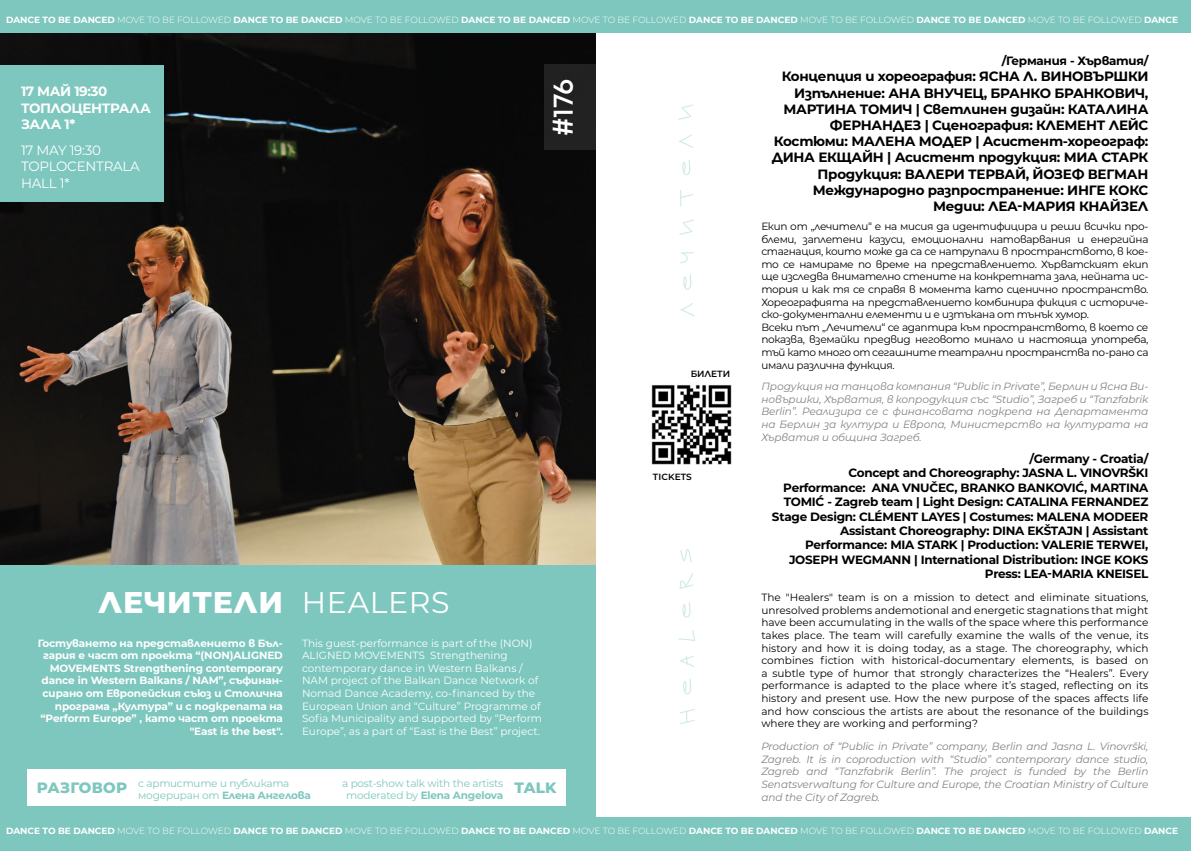
<style>
.page{position:relative;width:1191px;height:851px;background:#fff}
.page>*{position:absolute;margin:0;border:0;box-sizing:border-box;transform-origin:0 0}
.t1{font:800 30px "Montserrat";letter-spacing:.02em;color:#fff}
.t2{font:600 28.5px "Mont";color:#fff}
.t3{font:800 15px "Montserrat";letter-spacing:.02em;color:#7dc7be}
.t4{font:700 13.5px/16.2px "Montserrat";letter-spacing:-.02em;color:#000;text-align:right}
.t5{font:700 13.5px/16.2px "Montserrat";letter-spacing:-.03em;color:#fff}
.t6{font:13.5px/16.2px "Montserrat";letter-spacing:-.02em;color:#fff}
.t7{font:700 12px/14.4px "Montserrat";letter-spacing:-.02em;color:#000;text-align:right}
.t8{font:10.5px/12.6px "Montserrat";letter-spacing:-.03em;color:#000}
.t9{font:italic 10.5px/12.6px "Montserrat";letter-spacing:-.01em;color:#808285;text-align:justify}
.t10{font:10.5px/12.6px "Montserrat";color:#fff}
.t11{font:700 10.5px/12.6px "Montserrat";letter-spacing:-.01em;color:#fff;text-align:right}
.t12{font:10.5px/12.6px "Montserrat";letter-spacing:-.02em;color:#7dc7be}
.t13{font:700 9px "Montserrat";color:#fff}
.t14{font:600 9px "Montserrat";letter-spacing:.005em;color:#000}
.s1{font-weight:300}
.s2{font-weight:400}
.s3{font-weight:700}
</style>
<div class="page">
<img style="left:0;top:33px;width:595px;height:533px">
<div style="left:0;top:65px;width:163px;height:136px;background:#7dc7be"></div>
<div style="left:0;top:566px;width:595px;height:267px;background:#7dc7be"></div>
<img style="left:651px;top:384px;width:81px;height:81px">
<div style="left:0;top:0;width:1191px;height:33px;background:#7dc7be"></div>
<div style="left:0;top:817px;width:1191px;height:33px;background:#7dc7be"></div>
<div style="left:544px;top:65px;width:51px;height:85px;background:#222223"></div>
<div style="left:27px;top:769px;width:538px;height:36px;background:#fff"></div>
<svg style="left:678px;top:549px;width:17px;height:175px"></svg>
<svg style="left:678px;top:104px;width:16px;height:212px"></svg>
<p class="t13" style="left:6px;top:14px;width:1173px">DANCE TO BE DANCED <span class="s1">MOVE TO BE FOLLOWED</span> DANCE TO BE DANCED <span class="s1">MOVE TO BE FOLLOWED</span> DANCE TO BE DANCED <span class="s1">MOVE TO BE FOLLOWED</span> DANCE TO BE DANCED <span class="s1">MOVE TO BE FOLLOWED</span> DANCE TO BE DANCED <span class="s1">MOVE TO BE FOLLOWED</span> DANCE</p>
<p class="t5" style="left:21px;top:83px;width:131px">17 МАЙ 19:30<br>ТОПЛОЦЕНТРАЛА<br>ЗАЛА 1*</p>
<p class="t6" style="left:21px;top:142px;width:120px">17 MAY 19:30<br>TOPLOCENTRALA<br>HALL 1*</p>
<h2 class="t2" style="left:544px;top:136px;width:59px;rotate:-90deg">#176</h2>
<h1 class="t1" style="left:98px;top:580px;width:353px">ЛЕЧИТЕЛИ <span class="s2">HEALERS</span></h1>
<p class="t11" style="left:38px;top:636px;width:247px">Гостуването на представлението в Бъл&shy;гария е част от проекта “(NON)ALIGNED MOVEMENTS Strengthening contemporary dance in Western Balkans / NAM”, съфинан&shy;сирано от Европейския съюз и Столична програма „Култура” и с подкрепата на “Perform Europe” , като част от проекта "East is the best".</p>
<p class="t10" style="left:302px;top:636px;width:242px">This guest-performance is part of the (NON)<br>ALIGNED MOVEMENTS Strengthening contemporary dance in Western Balkans / NAM project of the Balkan Dance Network of Nomad Dance Academy, co-financed by the European Union and “Culture” Programme of Sofia Municipality and supported by “Perform Europe”, as a part of “East is the Best” project.</p>
<p class="t12" style="left:138px;top:776px;width:174px">с артистите и публиката модериран от <span class="s3">Елена Ангелова</span></p>
<p class="t12" style="left:342px;top:776px;width:163px;text-align:center">a post-show talk with the artists moderated by <span class="s3">Elena Angelova</span></p>
<h3 class="t3" style="left:37px;top:777px;width:92px">РАЗГОВОР</h3>
<h3 class="t3" style="left:514px;top:777px;width:44px">TALK</h3>
<p class="t14" style="left:690px;top:367px;width:41px">БИЛЕТИ</p>
<p class="t14" style="left:653px;top:470px;width:40px">TICKETS</p>
<p class="t7" style="left:1001px;top:53px;width:148px">/Германия - Хърватия/</p>
<p class="t4" style="left:771px;top:68px;width:378px">Концепция и хореография: ЯСНА Л. ВИНОВЪРШКИ Изпълнение: АНА ВНУЧЕЦ, БРАНКО БРАНКОВИЧ, МАРТИНА ТОМИЧ | Светлинен дизайн: КАТАЛИНА ФЕРНАНДЕЗ | Сценография: КЛЕМЕНТ ЛЕЙС Костюми: МАЛЕНА МОДЕР | Асистент-хореограф:<br>ДИНА ЕКЩАЙН | Асистент продукция: МИА СТАРК Продукция: ВАЛЕРИ ТЕРВАЙ, ЙОЗЕФ ВЕГМАН Международно разпространение: ИНГЕ КОКС Медии: ЛЕА-МАРИЯ КНАЙЗЕЛ</p>
<p class="t8" style="left:761px;top:219px;width:388px">Екип от „лечители“ е на мисия да идентифицира и реши всички про&shy;блеми, заплетени казуси, емоционални натоварвания и енергийна стагнация, които може да са се натрупали в пространството, в кое&shy;то се намираме по време на представлението. Хърватският екип ще изследва внимателно стените на конкретната зала, нейната ис&shy;тория и как тя се справя в момента като сценично пространство.<br>Хореографията на представлението комбинира фикция с историче&shy;ско-документални елементи и е изтъкана от тънък хумор.<br>Всеки път „Лечители“ се адаптира към пространството, в което се показва, вземайки предвид неговото минало и настояща употреба, тъй като много от сегашните театрални пространства по-рано са имали различна функция.</p>
<p class="t9" style="left:761px;top:380px;width:388px">Продукция на танцова компания “Public in Private”, Берлин и Ясна Ви&shy;новършки, Хърватия, в копродукция със “Studio”, Загреб и “Tanzfabrik Berlin”. Реализира се с финансовата подкрепа на Департамента на Берлин за култура и Европа, Министерство на културата на Хърватия и община Загреб.</p>
<p class="t7" style="left:772px;top:451px;width:378px">/Germany - Croatia/<br>Concept and Choreography: JASNA L. VINOVRŠKI Performance: ANA VNUČEC, BRANKO BANKOVIĆ, MARTINA TOMIĆ - Zagreb team | Light Design: CATALINA FERNANDEZ Stage Design: CLÉMENT LAYES | Costumes: MALENA MODEER Assistant Choreography: DINA EKŠTAJN | Assistant Performance: MIA STARK | Production: VALERIE TERWEI, JOSEPH WEGMANN | International Distribution: INGE KOKS Press: LEA-MARIA KNEISEL</p>
<p class="t8" style="left:761px;top:590px;width:388px;text-align:justify">The "Healers" team is on a mission to detect and eliminate situations, unresolved problems andemotional and energetic stagnations that might have been accumulating in the walls of the space where this performance takes place. The team will carefully examine the walls of the venue, its history and how it is doing today, as a stage. The choreography, which combines fiction with historical-documentary elements, is based on a subtle type of humor that strongly characterizes the “Healers”. Every performance is adapted to the place where it’s staged, reflecting on its history and present use. How the new purpose of the spaces affects life and how conscious the artists are about the resonance of the buildings where they are working and performing?</p>
<p class="t9" style="left:761px;top:739px;width:388px">Production of “Public in Private” company, Berlin and Jasna L. Vinovrški, Zagreb. It is in coproduction with “Studio” contemporary dance studio, Zagreb and “Tanzfabrik Berlin”. The project is funded by the Berlin Senatsverwaltung for Culture and Europe, the Croatian Ministry of Culture and the City of Zagreb.</p>
<p class="t13" style="left:6px;top:823px;width:1173px">DANCE TO BE DANCED <span class="s1">MOVE TO BE FOLLOWED</span> DANCE TO BE DANCED <span class="s1">MOVE TO BE FOLLOWED</span> DANCE TO BE DANCED <span class="s1">MOVE TO BE FOLLOWED</span> DANCE TO BE DANCED <span class="s1">MOVE TO BE FOLLOWED</span> DANCE TO BE DANCED <span class="s1">MOVE TO BE FOLLOWED</span> DANCE</p>
</div>
